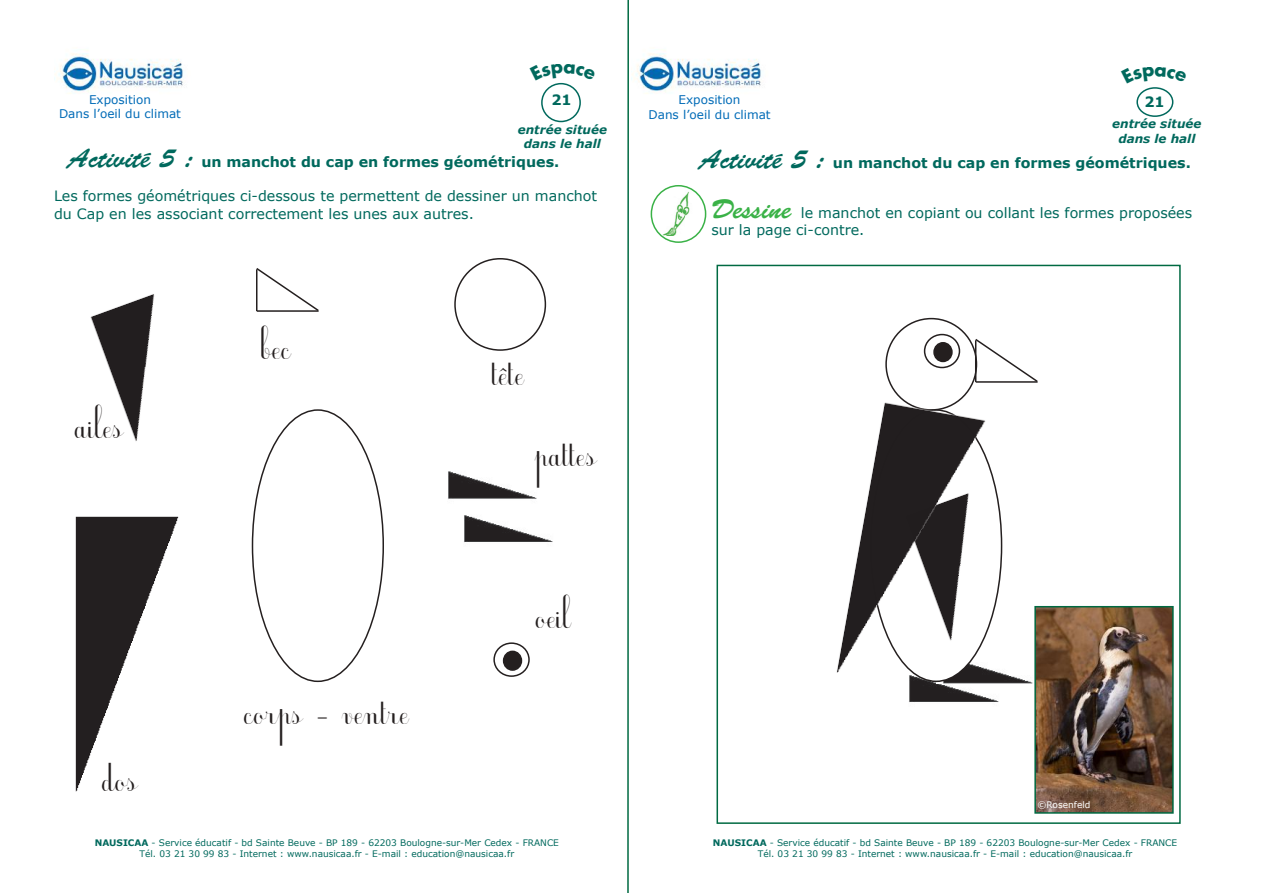
<style>
.page{position:relative;width:1263px;height:893px;background:#fff}
.page>*{position:absolute;margin:0;border:0;box-sizing:border-box;transform-origin:0 0}
.t1{font:45px "Ecolier";color:#241f1f}
.t2{font:14.25px/17.1px "Verdana";color:#00695d}
.t3{font:700 14.25px "Verdana";color:#00695d}
.t4{font:12px/14.4px "Verdana";color:#006bb7;text-align:center}
.t5{font:italic 700 12px/14.4px "Verdana";color:#00695d;text-align:center}
.t6{font:9px/10.8px "Verdana";color:#00695d;text-align:center}
.t7{font:9px "Verdana";color:#fff}
.s1{font-family:"Brush Script Std";font-weight:400;font-size:27px}
.s2{font-family:"Brush Script Std";font-size:27px;color:#3ab247}
.s3{font-weight:700}
</style>
<div class="page">
<img style="left:660px;top:191px;width:37px;height:44px">
<div style="left:651px;top:185px;width:55px;height:58px;border:2px solid #3ab247;border-radius:50%"></div>
<div style="left:716px;top:265px;width:465px;height:559px;border:2px solid #006a42"></div>
<hr style="left:627px;top:0;width:2px;height:893px;background:#006a42">
<div style="left:493px;top:642px;width:37px;height:35px;border:2px solid #241f1f;border-radius:50%"></div>
<div style="left:504px;top:651px;width:17px;height:19px;background:#241f1f;border-radius:50%"></div>
<div style="left:503px;top:651px;width:19px;height:20px;border:2px solid #241f1f;border-radius:50%"></div>
<div style="left:454px;top:258px;width:92px;height:93px;border:2px solid #241f1f;border-radius:50%"></div>
<svg style="left:256px;top:268px;width:63px;height:44px"></svg>
<hr style="left:257px;top:310px;width:62px;height:2px;background:#241f1f">
<img style="left:448px;top:471px;width:89px;height:28px">
<img style="left:464px;top:515px;width:89px;height:28px">
<img style="left:90px;top:294px;width:65px;height:147px">
<img style="left:75px;top:516px;width:104px;height:276px">
<svg style="left:974px;top:339px;width:64px;height:44px"></svg>
<hr style="left:976px;top:381px;width:61px;height:2px;background:#241f1f">
<div style="left:924px;top:334px;width:36px;height:34px;border:2px solid #241f1f;border-radius:50%"></div>
<div style="left:934px;top:343px;width:18px;height:18px;background:#241f1f;border-radius:50%"></div>
<div style="left:933px;top:342px;width:20px;height:20px;border:2px solid #241f1f;border-radius:50%"></div>
<img style="left:909px;top:699px;width:90px;height:4px">
<img style="left:1008px;top:675px;width:25px;height:9px">
<img style="left:1037px;top:609px;width:134px;height:202px">
<div style="left:1034px;top:606px;width:140px;height:208px;border:2px solid #006a42"></div>
<img style="left:836px;top:357px;width:172px;height:342px">
<div style="left:541px;top:83px;width:40px;height:39px;border:2px solid #00695d;border-radius:50%"></div>
<div style="left:1136px;top:87px;width:37px;height:30px;border:2px solid #00695d;border-radius:50%"></div>
<img style="left:54px;top:50px;width:130px;height:44px">
<img style="left:632px;top:50px;width:130px;height:44px">
<h2 class="t3" style="left:551px;top:91px;width:22px">21</h2>
<h2 class="t3" style="left:1144px;top:93px;width:22px">21</h2>
<h3 class="t5" style="left:518px;top:122px;width:91px">entrée située dans le hall</h3>
<h3 class="t5" style="left:1112px;top:117px;width:91px">entrée située dans le hall</h3>
<h3 class="t4" style="left:59px;top:92px;width:124px">Exposition<br>Dans l’oeil du climat</h3>
<h3 class="t4" style="left:648px;top:93px;width:124px">Exposition<br>Dans l’oeil du climat</h3>
<h2 class="t3" style="left:68px;top:153px;width:493px"><span class="s1">Activité 5 :</span> un manchot du cap en formes géométriques.</h2>
<h2 class="t2" style="left:54px;top:188px;width:545px">Les formes géométriques ci-dessous te permettent de dessiner un manchot du Cap en les associant correctement les unes aux autres.</h2>
<h2 class="t3" style="left:699px;top:154px;width:493px"><span class="s1">Activité 5 :</span> un manchot du cap en formes géométriques.</h2>
<h2 class="t2" style="left:711px;top:204px;width:482px"><span class="s2">Dessine</span> le manchot en copiant ou collant les formes proposées sur la page ci-contre.</h2>
<h1 class="t1" style="left:75px;top:396px;width:51px">ailes</h1>
<h1 class="t1" style="left:102px;top:750px;width:38px">dos</h1>
<h1 class="t1" style="left:261px;top:317px;width:32px">bec</h1>
<h1 class="t1" style="left:244px;top:682px;width:167px">corps - ventre</h1>
<h1 class="t1" style="left:492px;top:343px;width:34px">tête</h1>
<h1 class="t1" style="left:535px;top:424px;width:64px">pattes</h1>
<h1 class="t1" style="left:536px;top:587px;width:38px">oeil</h1>
<p class="t6" style="left:95px;top:837px;width:466px"><span class="s3">NAUSICAA</span> - Service éducatif - bd Sainte Beuve - BP 189 - 62203 Boulogne-sur-Mer Cedex - FRANCE<br>Tél. 03 21 30 99 83 - Internet : www.nausicaa.fr - E-mail : education@nausicaa.fr</p>
<p class="t7" style="left:1037px;top:799px;width:54px">©Rosenfeld</p>
<p class="t6" style="left:713px;top:837px;width:466px"><span class="s3">NAUSICAA</span> - Service éducatif - bd Sainte Beuve - BP 189 - 62203 Boulogne-sur-Mer Cedex - FRANCE<br>Tél. 03 21 30 99 83 - Internet : www.nausicaa.fr - E-mail : education@nausicaa.fr</p>
</div>
